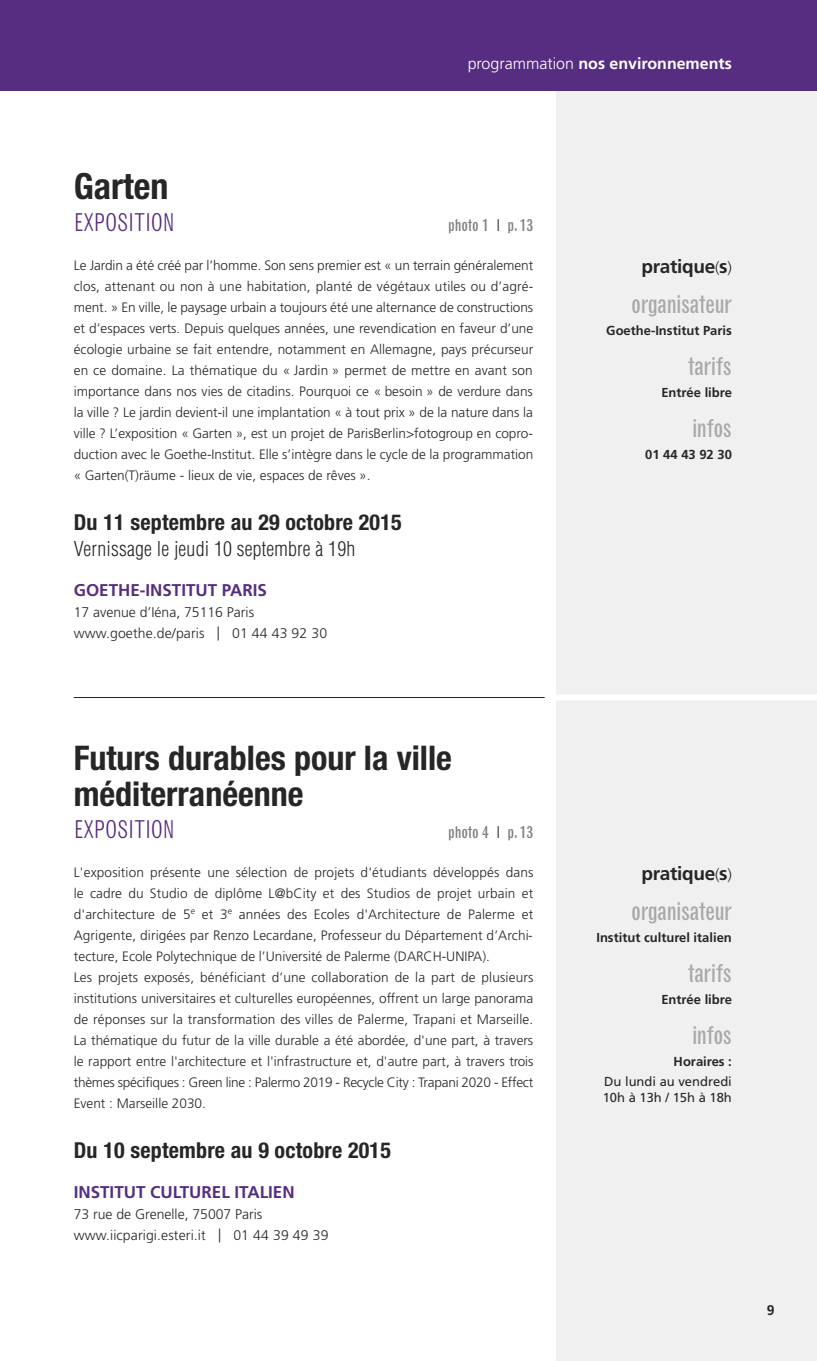
<style>
.page{position:relative;width:817px;height:1361px;background:#fff}
.page>*{position:absolute;margin:0;border:0;box-sizing:border-box;transform-origin:0 0}
.t1{font:700 condensed 36px "Helvetica Neue";color:#272627}
.t2{font:700 condensed 34px/36px "Helvetica Neue";color:#272627}
.t3{font:condensed 24px "Grotesque";letter-spacing:-.02em;color:#a9a8a9}
.t4{font:300 condensed 24px "Grotesque";color:#572d81}
.t5{font:700 condensed 22px "Helvetica Neue";letter-spacing:.01em;color:#272627}
.t6{font:300 condensed 20px "Helvetica";letter-spacing:.01em;color:#272627}
.t7{font:700 19px "Frutiger";letter-spacing:-.015em;color:#272627}
.t8{font:700 17px "Frutiger";color:#572d81}
.t9{font:700 16px "Frutiger";color:#fff}
.t10{font:condensed 16px "Grotesque";color:#7d7d7d}
.t11{font:300 14px/21px "Frutiger";letter-spacing:.01em;color:#272627}
.t12{font:700 14px "Frutiger";color:#272627}
.t13{font:300 13.6px/21px "Frutiger";color:#272627;text-align:justify}
.t14{font:700 13px "Frutiger";color:#272627}
.t15{font:13px/16px "Frutiger";color:#272627}
.s1{font-weight:300}
.s2{font-weight:300;color:#272627}
.s3{font-weight:300;font-size:16px}
</style>
<div class="page">
<div style="left:556px;top:91px;width:260px;height:1270px;background:#f0f0f0"></div>
<div style="left:0;top:0;width:816px;height:91px;background:#572d81"></div>
<hr style="left:74px;top:697px;width:470px;height:1px;background:#272627">
<div style="left:550px;top:694px;width:266px;height:6px;background:#fff"></div>
<p class="t9" style="left:467px;top:57px;width:265px"><span class="s1">programmation</span> nos environnements</p>
<h1 class="t1" style="left:74px;top:164px;width:96px">Garten</h1>
<h3 class="t4" style="left:74px;top:213px;width:102px">EXPOSITION</h3>
<p class="t10" style="left:448px;top:219px;width:87px">photo 1 <span class="s2">I</span> p. 13</p>
<p class="t13" style="left:74px;top:256px;width:461px">Le Jardin a été créé par l’homme. Son sens premier est « un terrain généralement clos, attenant ou non à une habitation, planté de végétaux utiles ou d’agré&shy;ment. » En ville, le paysage urbain a toujours été une alternance de constructions et d’espaces verts. Depuis quelques années, une revendication en faveur d’une écologie urbaine se fait entendre, notamment en Allemagne, pays précurseur en ce domaine. La thématique du « Jardin » permet de mettre en avant son importance dans nos vies de citadins. Pourquoi ce « besoin » de verdure dans la ville ? Le jardin devient-il une implantation « à tout prix » de la nature dans la ville ? L’exposition « Garten », est un projet de ParisBerlin&gt;fotogroup en copro&shy;duction avec le Goethe-Institut. Elle s’intègre dans le cycle de la programmation « Garten(T)räume - lieux de vie, espaces de rêves ».</p>
<h3 class="t5" style="left:74px;top:509px;width:329px">Du 11 septembre au 29 octobre 2015</h3>
<h3 class="t6" style="left:74px;top:537px;width:283px">Vernissage le jeudi 10 septembre à 19h</h3>
<p class="t8" style="left:74px;top:583px;width:195px">GOETHE-INSTITUT PARIS</p>
<p class="t11" style="left:74px;top:603px;width:255px">17 avenue d’Iéna, 75116 Paris www.goethe.de/paris | 01 44 43 92 30</p>
<h3 class="t7" style="left:641px;top:259px;width:92px">pratique<span class="s3">(</span>s<span class="s3">)</span></h3>
<h3 class="t3" style="left:631px;top:295px;width:102px">organisateur</h3>
<p class="t14" style="left:606px;top:325px;width:127px">Goethe-Institut Paris</p>
<h3 class="t3" style="left:687px;top:357px;width:46px">tarifs</h3>
<p class="t14" style="left:661px;top:387px;width:72px">Entrée libre</p>
<h3 class="t3" style="left:691px;top:419px;width:41px">infos</h3>
<p class="t14" style="left:645px;top:449px;width:88px">01 44 43 92 30</p>
<h2 class="t2" style="left:74px;top:739px;width:380px">Futurs durables pour la ville méditerranéenne</h2>
<h3 class="t4" style="left:74px;top:820px;width:102px">EXPOSITION</h3>
<p class="t10" style="left:448px;top:826px;width:87px">photo 4 <span class="s2">I</span> p. 13</p>
<p class="t13" style="left:74px;top:863px;width:461px;text-align:left">L'exposition présente une sélection de projets d'étudiants développés dans le cadre du Studio de diplôme L@bCity et des Studios de projet urbain et d'architecture de 5<sup>e</sup> et 3<sup>e</sup> années des Ecoles d'Architecture de Palerme et Agrigente, dirigées par Renzo Lecardane, Professeur du Département d’Archi&shy;tecture, Ecole Polytechnique de l’Université de Palerme (DARCH-UNIPA).<br>Les projets exposés, bénéficiant d’une collaboration de la part de plusieurs institutions universitaires et culturelles européennes, offrent un large panorama de réponses sur la transformation des villes de Palerme, Trapani et Marseille.<br>La thématique du futur de la ville durable a été abordée, d'une part, à travers le rapport entre l'architecture et l'infrastructure et, d'autre part, à travers trois thèmes spécifiques : Green line : Palermo 2019 - Recycle City : Trapani 2020 - Effect Event : Marseille 2030.</p>
<h3 class="t5" style="left:74px;top:1137px;width:319px">Du 10 septembre au 9 octobre 2015</h3>
<p class="t8" style="left:74px;top:1185px;width:222px">INSTITUT CULTUREL ITALIEN</p>
<p class="t11" style="left:74px;top:1204px;width:256px">73 rue de Grenelle, 75007 Paris www.iicparigi.esteri.it | 01 44 39 49 39</p>
<h3 class="t7" style="left:641px;top:865px;width:92px">pratique<span class="s3">(</span>s<span class="s3">)</span></h3>
<h3 class="t3" style="left:631px;top:902px;width:102px">organisateur</h3>
<p class="t14" style="left:596px;top:932px;width:137px">Institut culturel italien</p>
<h3 class="t3" style="left:687px;top:964px;width:46px">tarifs</h3>
<p class="t14" style="left:661px;top:994px;width:72px">Entrée libre</p>
<h3 class="t3" style="left:691px;top:1026px;width:41px">infos</h3>
<p class="t14" style="left:673px;top:1056px;width:60px">Horaires :</p>
<p class="t15" style="left:602px;top:1074px;width:131px">Du lundi au vendredi<br>10h à 13h / 15h à 18h</p>
<p class="t12" style="left:766px;top:1304px;width:9px">9</p>
</div>
